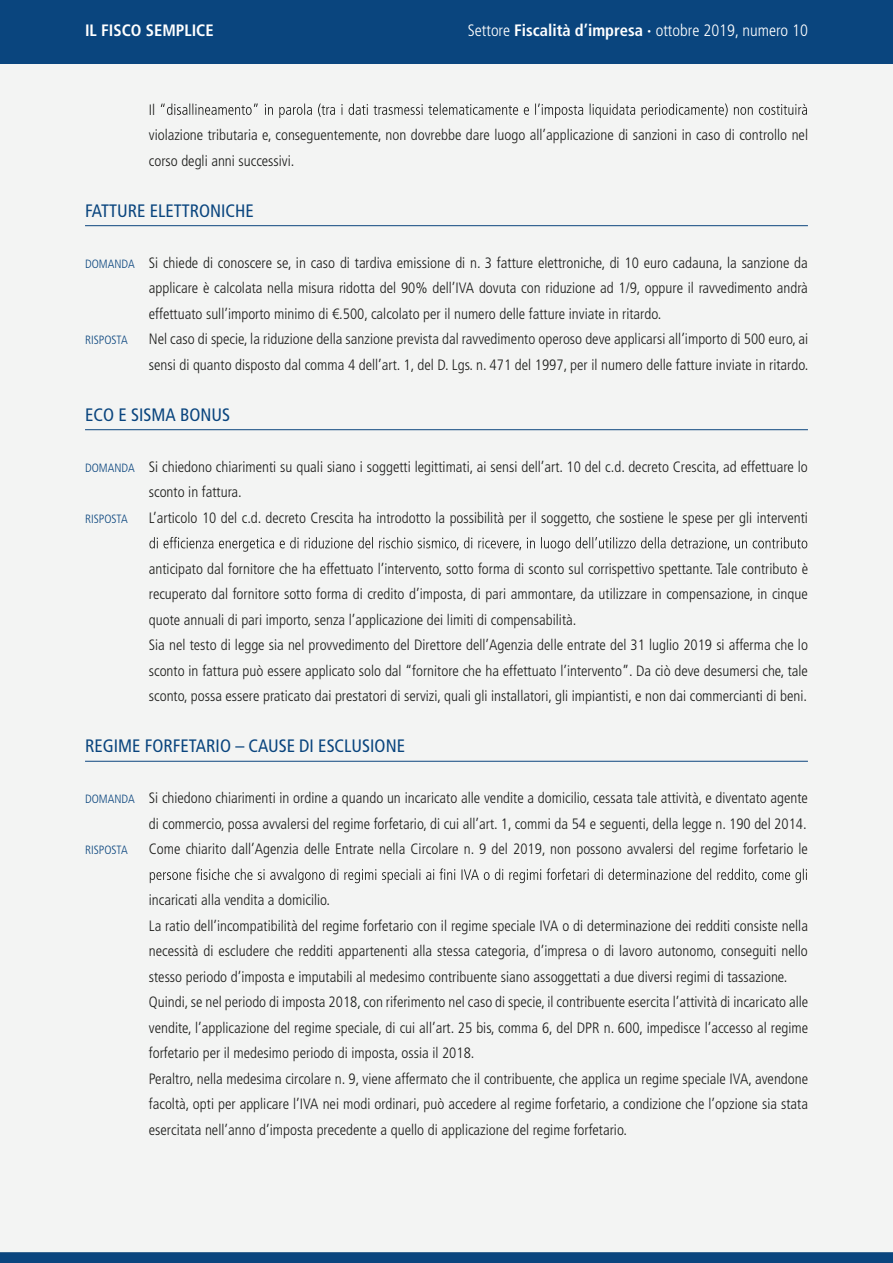
<style>
.page{position:relative;width:893px;height:1263px;background:#fff}
.page>*{position:absolute;margin:0;border:0;box-sizing:border-box;transform-origin:0 0}
.t1{font:condensed 18px "Frutiger LT Std";color:#0a457e}
.t2{font:300 condensed 16.5px "Frutiger LT Std";color:#fff}
.t3{font:700 condensed 16.5px "Frutiger LT Std";color:#fff}
.t4{font:300 condensed 15px/25.5px "Frutiger LT Std";color:#1d1d1b}
.t5{font:300 condensed 12px "Frutiger LT Std";color:#0a457e}
.s1{font-weight:700}
.s2{font-size:12px;color:#0a457e}
</style>
<div class="page">
<div style="left:0;top:0;width:893px;height:64px;background:#0a457e"></div>
<div style="left:0;top:1252px;width:893px;height:11px;background:#0a457e"></div>
<div style="left:0;top:64px;width:893px;height:1188px;background:#f3f4f3"></div>
<hr style="left:85px;top:225px;width:723px;height:1px;background:#0c457e">
<hr style="left:85px;top:429px;width:723px;height:1px;background:#0c457e">
<hr style="left:85px;top:761px;width:723px;height:1px;background:#0c457e">
<svg style="left:161px;top:103px;width:646px;height:15px"></svg>
<svg style="left:149px;top:537px;width:658px;height:15px"></svg>
<svg style="left:150px;top:868px;width:657px;height:15px"></svg>
<p class="t3" style="left:85px;top:20px;width:130px">IL FISCO SEMPLICE</p>
<p class="t2" style="left:468px;top:21px;width:342px">Settore <span class="s1">Fiscalità d’impresa ·</span> ottobre 2019, numero 10</p>
<p class="t4" style="left:149px;top:97px;width:661px">Il<br>violazione tributaria e, conseguentemente, non dovrebbe dare luogo all’applicazione di sanzioni in caso di controllo nel corso degli anni successivi.</p>
<p class="t1" style="left:85px;top:200px;width:170px">FATTURE ELETTRONICHE</p>
<p class="t4" style="left:149px;top:250px;width:661px;text-align:justify;text-indent:-64px"><span class="s2">DOMANDA</span> Si chiede di conoscere se, in caso di tardiva emissione di n. 3 fatture elettroniche, di 10 euro cadauna, la sanzione da applicare è calcolata nella misura ridotta del 90% dell’IVA dovuta con riduzione ad 1/9, oppure il ravvedimento andrà effettuato sull’importo minimo di €.500, calcolato per il numero delle fatture inviate in ritardo.</p>
<p class="t5" style="left:85px;top:333px;width:44px">RISPOSTA</p>
<p class="t4" style="left:149px;top:327px;width:661px">Nel caso di specie, la riduzione della sanzione prevista dal ravvedimento operoso deve applicarsi all’importo di 500 euro, ai sensi di quanto disposto dal comma 4 dell’art. 1, del D. Lgs. n. 471 del 1997, per il numero delle fatture inviate in ritardo.</p>
<p class="t1" style="left:85px;top:404px;width:147px">ECO E SISMA BONUS</p>
<p class="t4" style="left:149px;top:454px;width:660px;text-indent:-64px"><span class="s2">DOMANDA</span> Si chiedono chiarimenti su quali siano i soggetti legittimati, ai sensi dell’art. 10 del c.d. decreto Crescita, ad effettuare lo sconto in fattura.</p>
<p class="t5" style="left:85px;top:512px;width:44px">RISPOSTA</p>
<p class="t4" style="left:149px;top:505px;width:661px">L’articolo 10 del c.d. decreto Crescita ha introdotto la possibilità per il soggetto, che sostiene le spese per gli interventi</p>
<p class="t4" style="left:149px;top:556px;width:661px">anticipato dal fornitore che ha effettuato l’intervento, sotto forma di sconto sul corrispettivo spettante. Tale contributo è recuperato dal fornitore sotto forma di credito d’imposta, di pari ammontare, da utilizzare in compensazione, in cinque quote annuali di pari importo, senza l’applicazione dei limiti di compensabilità.<br>Sia nel testo di legge sia nel provvedimento del Direttore dell’Agenzia delle entrate del 31 luglio 2019 si afferma che lo sconto in fattura può essere applicato solo dal “fornitore che ha effettuato l’intervento”. Da ciò deve desumersi che, tale sconto, possa essere praticato dai prestatori di servizi, quali gli installatori, gli impiantisti, e non dai commercianti di beni.</p>
<p class="t1" style="left:85px;top:736px;width:321px">REGIME FORFETARIO – CAUSE DI ESCLUSIONE</p>
<p class="t4" style="left:85px;top:786px;width:724px;text-align:right"><span class="s2">DOMANDA</span> Si chiedono chiarimenti in ordine a quando un incaricato alle vendite a domicilio, cessata tale attività, e diventato agente di commercio, possa avvalersi del regime forfetario, di cui all’art. 1, commi da 54 e seguenti, della legge n. 190 del 2014.</p>
<p class="t5" style="left:85px;top:843px;width:44px">RISPOSTA</p>
<p class="t4" style="left:149px;top:837px;width:661px">Come chiarito dall’Agenzia delle Entrate nella Circolare n. 9 del 2019, non possono avvalersi del regime forfetario le</p>
<p class="t4" style="left:149px;top:888px;width:661px">incaricati alla vendita a domicilio.<br>La ratio dell’incompatibilità del regime forfetario con il regime speciale IVA o di determinazione dei redditi consiste nella necessità di escludere che redditi appartenenti alla stessa categoria, d’impresa o di lavoro autonomo, conseguiti nello stesso periodo d’imposta e imputabili al medesimo contribuente siano assoggettati a due diversi regimi di tassazione.<br>Quindi, se nel periodo di imposta 2018, con riferimento nel caso di specie, il contribuente esercita l’attività di incaricato alle vendite, l’applicazione del regime speciale, di cui all’art. 25 bis, comma 6, del DPR n. 600, impedisce l’accesso al regime forfetario per il medesimo periodo di imposta, ossia il 2018.<br>Peraltro, nella medesima circolare n. 9, viene affermato che il contribuente, che applica un regime speciale IVA, avendone facoltà, opti per applicare l’IVA nei modi ordinari, può accedere al regime forfetario, a condizione che l’opzione sia stata esercitata nell’anno d’imposta precedente a quello di applicazione del regime forfetario.</p>
</div>
